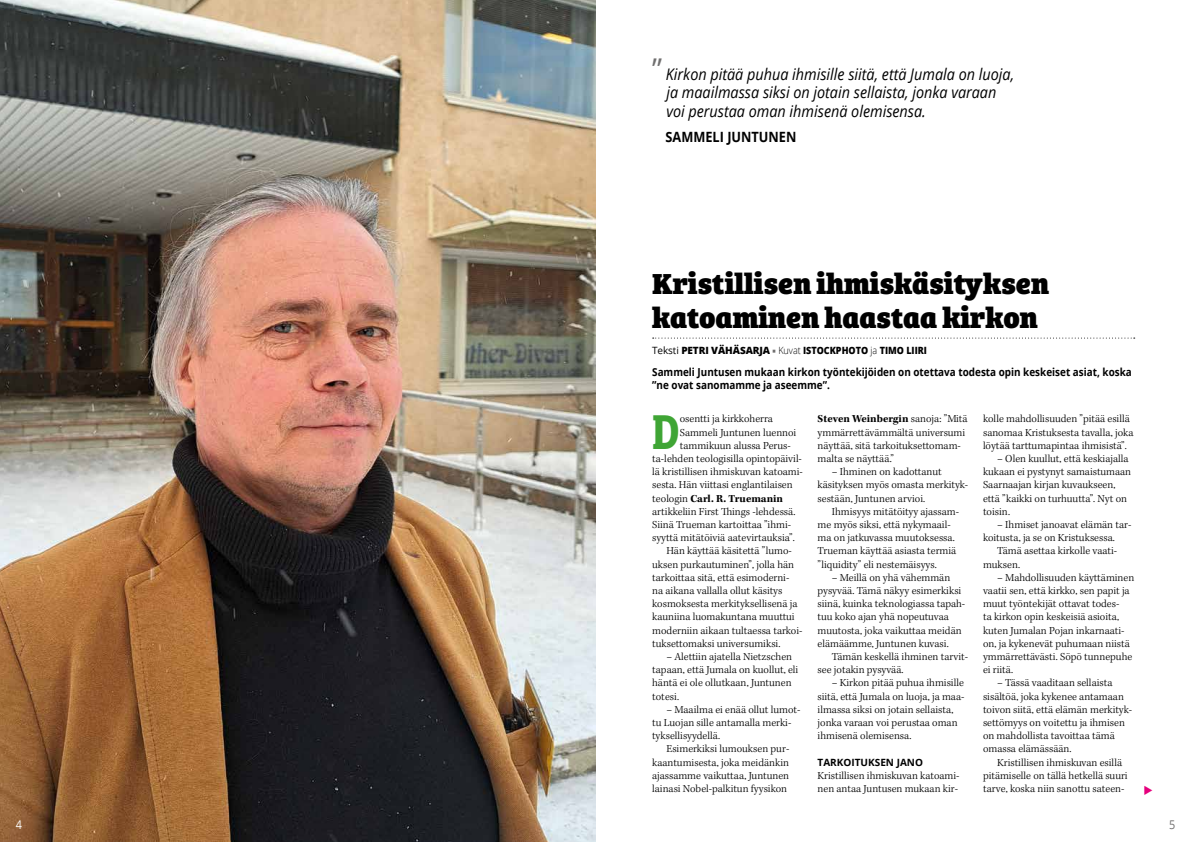
<style>
.page{position:relative;width:1191px;height:842px;background:#fff}
.page>*{position:absolute;margin:0;border:0;box-sizing:border-box;transform-origin:0 0}
.t1{font:700 50.7px "Bree Serif";color:#3fa535;scale:.8 1}
.t2{font:30px/34px "Bree Serif Eb";color:#000}
.t3{font:italic 16px/18.5px "Open Sans";color:#000;scale:.9 1}
.t4{font:700 14.2px "Open Sans";color:#000;scale:.9 1}
.t5{font:12px "Open Sans";color:#fff;scale:.9 1}
.t6{font:12px "Open Sans";color:#706f6f;scale:.9 1}
.t7{font:300 11px/13.2px "Kepler Std";color:#000}
.t8{font:700 11px/13.2px "Open Sans";color:#000;scale:.9 1}
.t9{font:700 11px "Kepler Std";color:#000}
.t10{font:800 10px "Open Sans";color:#000}
.t11{font:700 10px "Open Sans";color:#000}
.s1{font-style:normal;font-size:30px;color:#706f6f}
.s2{font-weight:400}
.s3{color:#706f6f}
.s4{font-weight:300}
.s5{font-weight:700}
</style>
<div class="page">
<img style="left:0;top:0;width:595px;height:842px">
<svg style="left:652px;top:338px;width:482px;height:1px"></svg>
<h3 class="t3" style="left:666px;top:64px;width:388px;text-indent:-14px"><span class="s1">”</span> Kirkon pitää puhua ihmisille siitä, että Jumala on luoja, ja maailmassa siksi on jotain sellaista, jonka varaan voi perustaa oman ihmisenä olemisensa.</h3>
<p class="t4" style="left:665px;top:127px;width:147px">SAMMELI JUNTUNEN</p>
<h2 class="t2" style="left:652px;top:265px;width:398px">Kristillisen ihmiskäsityksen katoaminen haastaa kirkon</h2>
<p class="t10" style="left:652px;top:343px;width:276px"><span class="s2">Teksti</span> PETRI VÄHÄSARJA <span class="s3">■</span> <span class="s4">Kuvat</span> ISTOCKPHOTO <span class="s4">ja</span> TIMO LIIRI</p>
<p class="t8" style="left:652px;top:365px;width:534px">Sammeli Juntusen mukaan kirkon työntekijöiden on otettava todesta opin keskeiset asiat, koska ”ne ovat sanomamme ja aseemme”.</p>
<h1 class="t1" style="left:652px;top:392px;width:36px">D</h1>
<p class="t7" style="left:680px;top:413px;width:95px">osentti ja kirkkoherra</p>
<p class="t7" style="left:983px;top:413px;width:152px">kolle mahdollisuuden ”pitää esillä sanomaa Kristuksesta tavalla, joka löytää tarttumapintaa ihmisistä”.</p>
<p class="t7" style="left:983px;top:452px;width:150px;text-indent:14px">– Olen kuullut, että keskiajalla kukaan ei pystynyt samaistumaan<br>Saarnaajan kirjan kuvaukseen, että ”kaikki on turhuutta”. Nyt on toisin.</p>
<p class="t7" style="left:983px;top:518px;width:150px;text-indent:14px">– Ihmiset janoavat elämän tar&shy;koitusta, ja se on Kristuksessa.</p>
<p class="t7" style="left:983px;top:545px;width:136px;text-indent:14px">Tämä asettaa kirkolle vaati&shy;muksen.</p>
<p class="t7" style="left:983px;top:571px;width:153px;text-indent:14px">– Mahdollisuuden käyttäminen vaatii sen, että kirkko, sen papit ja muut työntekijät ottavat todes-<br>ta kirkon opin keskeisiä asioita, kuten Jumalan Pojan inkarnaati&shy;on, ja kykenevät puhumaan niistä ymmärrettävästi. Söpö tunnepuhe ei riitä.</p>
<p class="t7" style="left:983px;top:677px;width:151px;text-indent:14px">– Tässä vaaditaan sellaista sisältöä, joka kykenee antamaan toivon siitä, että elämän merkityk&shy;settömyys on voitettu ja ihmisen on mahdollista tavoittaa tämä omassa elämässään.</p>
<p class="t7" style="left:983px;top:756px;width:146px;text-indent:14px">Kristillisen ihmiskuvan esillä pitämiselle on tällä hetkellä suuri tarve, koska niin sanottu sateen-</p>
<p class="t7" style="left:817px;top:413px;width:152px"><span class="s5">Steven Weinbergin</span> sanoja: ”Mitä ymmärrettävämmältä universumi näyttää, sitä tarkoituksettomam&shy;malta se näyttää.”</p>
<p class="t7" style="left:817px;top:466px;width:152px;text-indent:14px">– Ihminen on kadottanut käsityksen myös omasta merkityk&shy;sestään, Juntunen arvioi.</p>
<p class="t7" style="left:817px;top:505px;width:143px;text-indent:14px">Ihmisyys mitätöityy ajassam&shy;me myös siksi, että nykymaail&shy;ma on jatkuvassa muutoksessa.<br>Trueman käyttää asiasta termiä ”liquidity” eli nestemäisyys.</p>
<p class="t7" style="left:817px;top:571px;width:149px;text-indent:14px">– Meillä on yhä vähemmän pysyvää. Tämä näkyy esimerkiksi siinä, kuinka teknologiassa tapah&shy;tuu koko ajan yhä nopeutuvaa muutosta, joka vaikuttaa meidän elämäämme, Juntunen kuvasi.</p>
<p class="t7" style="left:817px;top:650px;width:152px;text-indent:14px">Tämän keskellä ihminen tarvit&shy;see jotakin pysyvää.</p>
<p class="t7" style="left:817px;top:677px;width:148px;text-indent:14px">– Kirkon pitää puhua ihmisille siitä, että Jumala on luoja, ja maa&shy;ilmassa siksi on jotain sellaista, jonka varaan voi perustaa oman ihmisenä olemisensa.</p>
<p class="t11" style="left:817px;top:755px;width:107px">TARKOITUKSEN JANO</p>
<p class="t7" style="left:817px;top:769px;width:143px">Kristillisen ihmiskuvan katoami&shy;nen antaa Juntusen mukaan kir-</p>
<p class="t7" style="left:680px;top:426px;width:118px">Sammeli Juntunen luennoi</p>
<p class="t7" style="left:680px;top:439px;width:113px">tammikuun alussa Perus-</p>
<p class="t7" style="left:652px;top:452px;width:151px">ta-lehden teologisilla opintopäivil-</p>
<p class="t7" style="left:652px;top:466px;width:152px">lä kristillisen ihmiskuvan katoami-</p>
<p class="t7" style="left:652px;top:479px;width:142px">sesta. Hän viittasi englantilaisen</p>
<p class="t9" style="left:652px;top:492px;width:132px"><span class="s4">teologin</span> Carl. R. Truemanin</p>
<p class="t7" style="left:652px;top:505px;width:145px">artikkeliin First Things -lehdessä.</p>
<p class="t7" style="left:652px;top:518px;width:140px">Siinä Trueman kartoittaa ”ihmi-</p>
<p class="t7" style="left:652px;top:532px;width:144px">syyttä mitätöiviä aatevirtauksia”.</p>
<p class="t7" style="left:666px;top:545px;width:127px">Hän käyttää käsitettä ”lumo-</p>
<p class="t7" style="left:652px;top:558px;width:143px">uksen purkautuminen”, jolla hän</p>
<p class="t7" style="left:652px;top:571px;width:139px">tarkoittaa sitä, että esimoderni-</p>
<p class="t7" style="left:652px;top:584px;width:132px">na aikana vallalla ollut käsitys</p>
<p class="t7" style="left:652px;top:598px;width:147px">kosmoksesta merkityksellisenä ja</p>
<p class="t7" style="left:652px;top:611px;width:144px">kauniina luomakuntana muuttui</p>
<p class="t7" style="left:652px;top:624px;width:152px">moderniin aikaan tultaessa tarkoi-</p>
<p class="t7" style="left:652px;top:637px;width:130px">tuksettomaksi universumiksi.</p>
<p class="t7" style="left:652px;top:650px;width:147px;text-indent:14px">– Alettiin ajatella Nietzschen tapaan, että Jumala on kuollut, eli häntä ei ole ollutkaan, Juntunen totesi.</p>
<p class="t7" style="left:652px;top:703px;width:150px;text-indent:14px">– Maailma ei enää ollut lumot&shy;tu Luojan sille antamalla merki&shy;tyksellisyydellä.</p>
<p class="t7" style="left:652px;top:743px;width:139px;text-align:justify;text-indent:14px">Esimerkiksi lumouksen pur&shy;kaantumisesta, joka meidänkin ajassamme vaikuttaa, Juntunen lainasi Nobel-palkitun fyysikon</p>
<p class="t5" style="left:16px;top:817px;width:8px">4</p>
<p class="t6" style="left:1169px;top:817px;width:8px">5</p>
</div>
